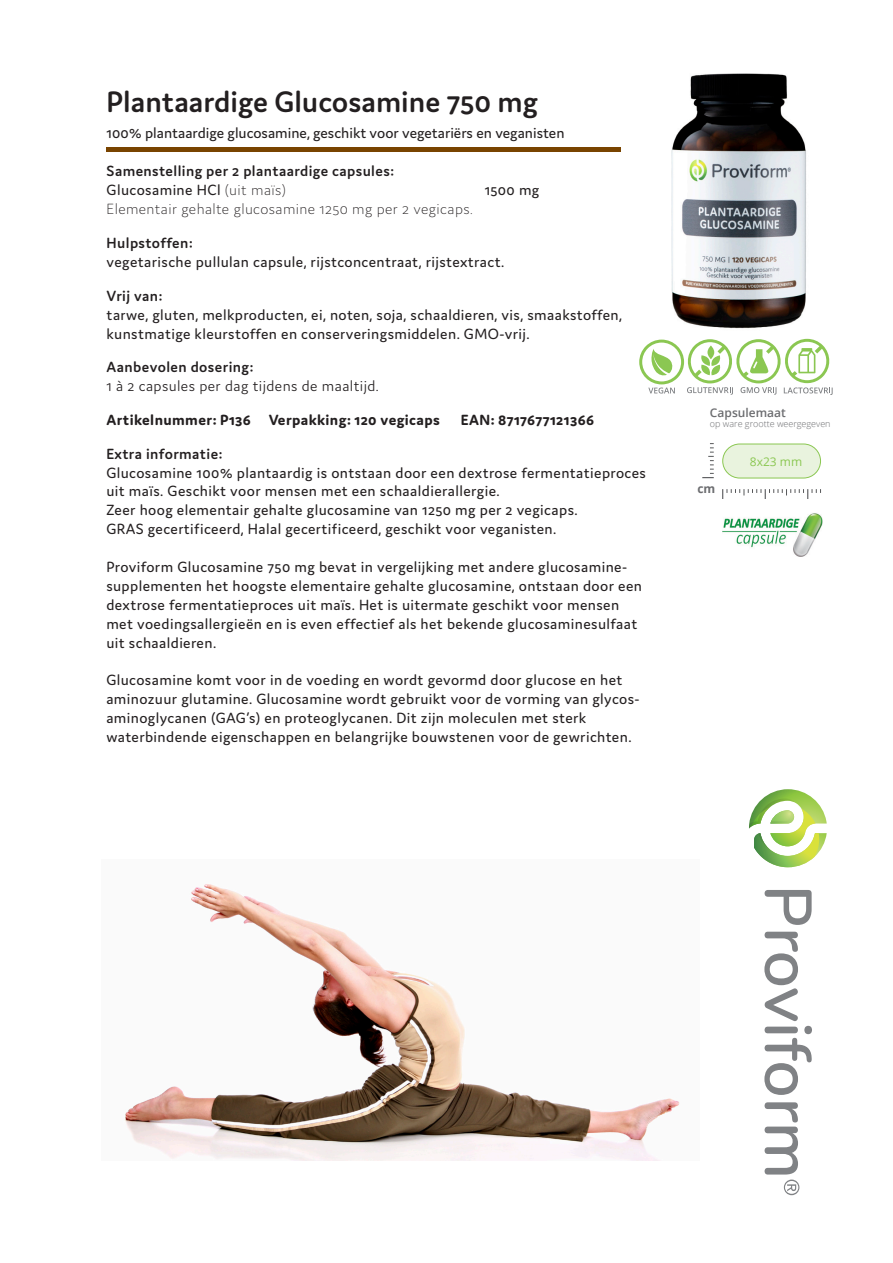
<style>
.page{position:relative;width:893px;height:1263px;background:#fff}
.page>*{position:absolute;margin:0;border:0;box-sizing:border-box;transform-origin:0 0}
.HEADERproductnaam{font:600 31.5px "Domus";color:#231f20}
.TEXTbijzonderheden{font:15.75px/18.9px "Domus";letter-spacing:.025em;color:#231f20}
.TEXTbasic{font:15.75px/18.9px "Domus";letter-spacing:.025em;color:#231f20}
.TEXTbasic-2{font:600 15.75px "Domus";letter-spacing:.025em;color:#231f20}
.TEXTbijzonderheden-2{font:15.75px "Domus";color:#231f20}
.HEADERproductcode{font:700 15.75px "Domus";letter-spacing:.025em;color:#231f20}
.TEXTbasic-3{font:200 15.75px "Domus";letter-spacing:.025em;color:#231f20}
.TEXTbasic-4{font:300 15.75px "Domus";letter-spacing:.025em;color:#231f20}
.t1{font:600 12px "Open Sans";color:#6c6d70}
.t2{font:12px "Open Sans";color:#8bc752}
.t3{font:700 12px "Open Sans";color:#6c6d70}
.t4{font:300 9px "Open Sans";color:#6c6d70}
.s1{font-weight:200}
</style>
<div class="page">
<svg style="left:765px;top:890px;width:47px;height:35px"></svg>
<svg style="left:764px;top:932px;width:48px;height:163px"></svg>
<svg style="left:765px;top:1102px;width:34px;height:93px"></svg>
<svg style="left:749px;top:789px;width:78px;height:78px"></svg>
<hr style="left:107px;top:148px;width:514px;height:4px;background:#794400">
<img style="left:671px;top:73px;width:135px;height:256px">
<img style="left:125px;top:884px;width:555px;height:277px">
<img style="left:722px;top:513px;width:101px;height:44px">
<div style="left:723px;top:444px;width:97px;height:34px;background:#e9f3de;border-radius:17px"></div>
<div style="left:722px;top:444px;width:99px;height:34px;border:1px solid #8bc752;border-radius:17px"></div>
<svg style="left:722px;top:489px;width:99px;height:10px"></svg>
<svg style="left:702px;top:443px;width:12px;height:35px"></svg>
<svg style="left:639px;top:339px;width:194px;height:56px"></svg>
<p class="HEADERproductnaam" style="left:107px;top:84px;width:433px">Plantaardige Glucosamine 750 mg</p>
<p class="TEXTbijzonderheden-2" style="left:107px;top:124px;width:459px">100% plantaardige glucosamine, geschikt voor vegetariërs en veganisten</p>
<p class="TEXTbasic-2" style="left:107px;top:162px;width:289px">Samenstelling per 2 plantaardige capsules:</p>
<p class="TEXTbasic" style="left:107px;top:180px;width:181px">Glucosamine HCl <span class="s1">(uit maïs)</span></p>
<p class="TEXTbasic" style="left:485px;top:180px;width:56px">1500 mg</p>
<p class="TEXTbasic-3" style="left:107px;top:200px;width:367px">Elementair gehalte glucosamine 1250 mg per 2 vegicaps.</p>
<p class="TEXTbasic-2" style="left:107px;top:234px;width:88px">Hulpstoffen:</p>
<p class="TEXTbasic" style="left:107px;top:252px;width:399px">vegetarische pullulan capsule, rijstconcentraat, rijstextract.</p>
<p class="TEXTbasic-2" style="left:107px;top:287px;width:58px">Vrij van:</p>
<p class="TEXTbasic" style="left:107px;top:305px;width:517px">tarwe, gluten, melkproducten, ei, noten, soja, schaaldieren, vis, smaakstoffen, kunstmatige kleurstoffen en conserveringsmiddelen. GMO-vrij.</p>
<p class="TEXTbasic-2" style="left:107px;top:359px;width:149px">Aanbevolen dosering:</p>
<p class="TEXTbasic-4" style="left:107px;top:378px;width:274px">1 à 2 capsules per dag tijdens de maaltijd.</p>
<p class="HEADERproductcode" style="left:107px;top:411px;width:335px">Artikelnummer: P136 Verpakking: 120 vegicaps</p>
<p class="HEADERproductcode" style="left:461px;top:411px;width:135px">EAN: 8717677121366</p>
<p class="TEXTbasic-2" style="left:106px;top:445px;width:118px">Extra informatie:</p>
<p class="TEXTbasic" style="left:106px;top:463px;width:541px">Glucosamine 100% plantaardig is ontstaan door een dextrose fermentatieproces uit maïs. Geschikt voor mensen met een schaaldierallergie.</p>
<p class="TEXTbasic" style="left:106px;top:501px;width:473px">Zeer hoog elementair gehalte glucosamine van 1250 mg per 2 vegicaps.</p>
<p class="TEXTbasic" style="left:106px;top:519px;width:452px">GRAS gecertificeerd, Halal gecertificeerd, geschikt voor veganisten.</p>
<p class="TEXTbijzonderheden" style="left:106px;top:557px;width:537px">Proviform Glucosamine 750 mg bevat in vergelijking met andere glucosamine&shy;supplementen het hoogste elementaire gehalte glucosamine, ontstaan door een dextrose fermentatieproces uit maïs. Het is uitermate geschikt voor mensen met voedingsallergieën en is even effectief als het bekende glucosaminesulfaat uit schaaldieren.</p>
<p class="TEXTbijzonderheden" style="left:106px;top:671px;width:535px">Glucosamine komt voor in de voeding en wordt gevormd door glucose en het aminozuur glutamine. Glucosamine wordt gebruikt voor de vorming van glycos&shy;aminoglycanen (GAG’s) en proteoglycanen. Dit zijn moleculen met sterk</p>
<p class="TEXTbijzonderheden" style="left:106px;top:727px;width:527px">waterbindende eigenschappen en belangrijke bouwstenen voor de gewrichten.</p>
<p class="t1" style="left:710px;top:404px;width:77px">Capsulemaat</p>
<p class="t4" style="left:710px;top:418px;width:122px">op ware grootte weergegeven</p>
<p class="t3" style="left:697px;top:480px;width:19px">cm</p>
<p class="t2" style="left:750px;top:453px;width:54px">8x23 mm</p>
</div>
